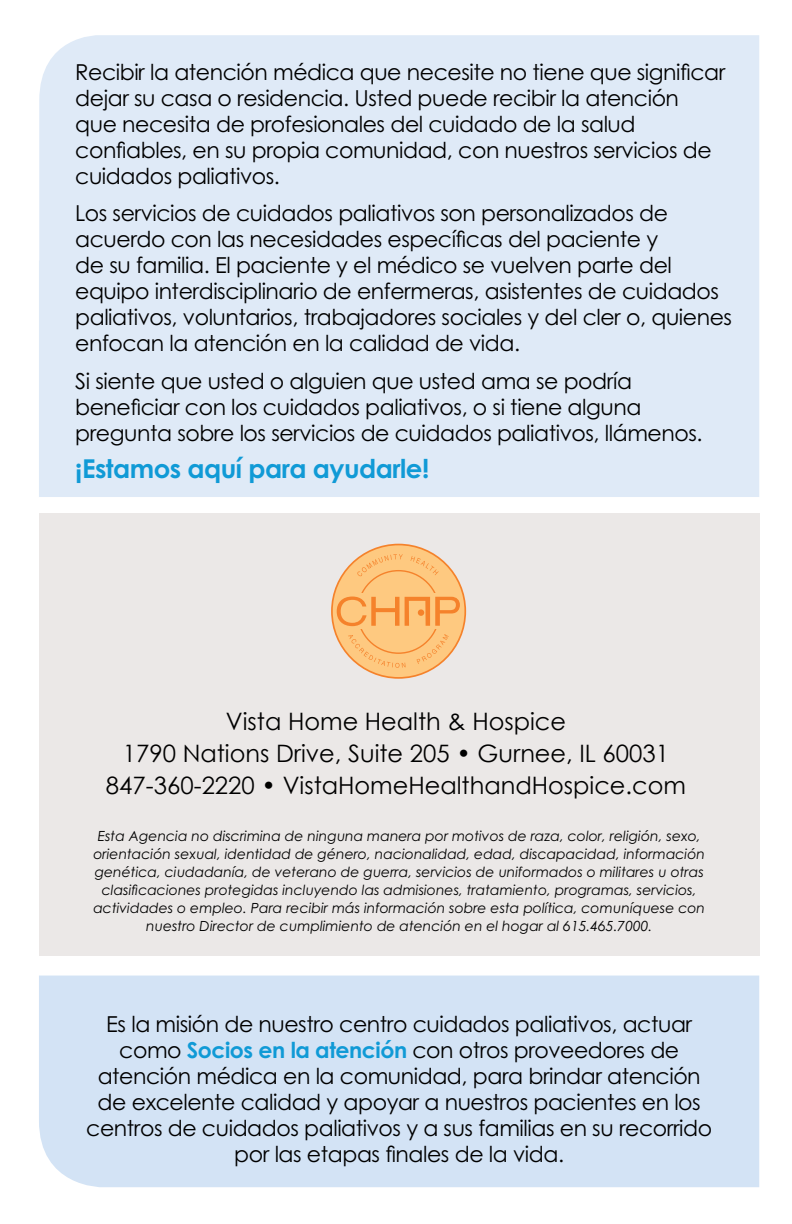
<style>
.page{position:relative;width:792px;height:1224px;background:#fff}
.page>*{position:absolute;margin:0;border:0;box-sizing:border-box;transform-origin:0 0}
.t1{font:700 26px "Century Gothic";letter-spacing:-.02em;color:#109ad6}
.t2{font:24px/32px "Century Gothic";color:#000;text-align:center}
.t3{font:22px/26px "Century Gothic";letter-spacing:-.02em;color:#000}
.t4{font:italic 14px/18px "Century Gothic";color:#000;text-align:center}
.s1{font-weight:700;color:#109ad6}
</style>
<div class="page">
<div style="left:39px;top:513px;width:720px;height:443px;background:#ebe8e7"></div>
<div style="left:39px;top:35px;width:720px;height:462px;background:#dfeaf7"></div>
<div style="left:39px;top:976px;width:720px;height:211px;background:#d3e3f5"></div>
<div style="left:332px;top:545px;width:133px;height:133px;background:#fec980;border-radius:50%"></div>
<svg style="left:348px;top:635px;width:58px;height:33px"></svg>
<svg style="left:417px;top:634px;width:32px;height:30px"></svg>
<svg style="left:357px;top:554px;width:46px;height:23px"></svg>
<svg style="left:411px;top:556px;width:28px;height:19px"></svg>
<svg style="left:350px;top:596px;width:98px;height:31px"></svg>
<svg style="left:337px;top:597px;width:62px;height:29px"></svg>
<svg style="left:405px;top:597px;width:55px;height:29px"></svg>
<p class="t3" style="left:75px;top:59px;width:652px">Recibir la atención médica que necesite no tiene que significar dejar su casa o residencia. Usted puede recibir la atención que necesita de profesionales del cuidado de la salud confiables, en su propia comunidad, con nuestros servicios de cuidados paliativos.</p>
<p class="t3" style="left:75px;top:200px;width:658px">Los servicios de cuidados paliativos son personalizados de acuerdo con las necesidades específicas del paciente y<br>de su familia. El paciente y el médico se vuelven parte del equipo interdisciplinario de enfermeras, asistentes de cuidados paliativos, voluntarios, trabajadores sociales y del cler o, quienes enfocan la atención en la calidad de vida.</p>
<p class="t3" style="left:75px;top:368px;width:629px">Si siente que usted o alguien que usted ama se podría beneficiar con los cuidados paliativos, o si tiene alguna pregunta sobre los servicios de cuidados paliativos, llámenos.</p>
<p class="t1" style="left:75px;top:449px;width:356px">¡Estamos aquí para ayudarle!</p>
<p class="t2" style="left:106px;top:705px;width:582px">Vista Home Health &amp; Hospice<br>1790 Nations Drive, Suite 205 • Gurnee, IL 60031<br>847-360-2220 • VistaHomeHealthandHospice.com</p>
<p class="t4" style="left:93px;top:827px;width:613px">Esta Agencia no discrimina de ninguna manera por motivos de raza, color, religión, sexo, orientación sexual, identidad de género, nacionalidad, edad, discapacidad, información genética, ciudadanía, de veterano de guerra, servicios de uniformados o militares u otras clasificaciones protegidas incluyendo las admisiones, tratamiento, programas, servicios, actividades o empleo. Para recibir más información sobre esta política, comuníquese con nuestro Director de cumplimiento de atención en el hogar al 615.465.7000.</p>
<p class="t3" style="left:86px;top:1011px;width:627px;text-align:center">Es la misión de nuestro centro cuidados paliativos, actuar como <span class="s1">Socios en la atención</span> con otros proveedores de atención médica en la comunidad, para brindar atención de excelente calidad y apoyar a nuestros pacientes en los centros de cuidados paliativos y a sus familias en su recorrido por las etapas finales de la vida.</p>
</div>
